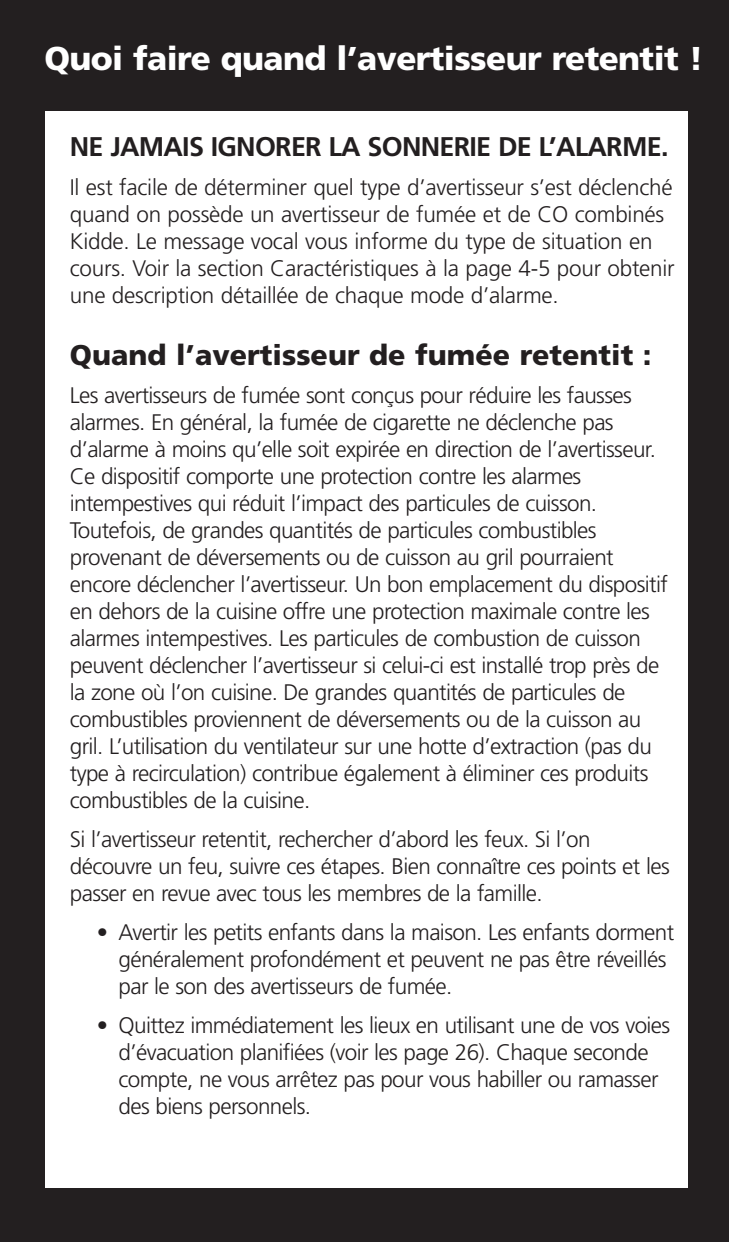
<style>
.page{position:relative;width:729px;height:1242px;background:#231f20}
.page>*{position:absolute;margin:0;border:0;box-sizing:border-box;transform-origin:0 0}
.t1{font:900 33px "Frutiger";letter-spacing:-.02em;color:#fff}
.t2{font:900 28.5px "Frutiger";color:#231f20}
.t3{font:700 27px "Frutiger";letter-spacing:-.03em;color:#231f20}
.t4{font:300 22.5px/27px "Frutiger";letter-spacing:-.03em;color:#231f20}
.t5{font:300 22.5px/27px "Frutiger";letter-spacing:-.01em;color:#231f20}
</style>
<div class="page">
<div style="left:45px;top:112px;width:642px;height:1076px;background:#fff"></div>
<h1 class="t1" style="left:44px;top:46px;width:660px">Quoi faire quand l’avertisseur retentit !</h1>
<p class="t3" style="left:70px;top:135px;width:600px">NE JAMAIS IGNORER LA SONNERIE DE L’ALARME.</p>
<p class="t5" style="left:70px;top:175px;width:606px">Il est facile de déterminer quel type d’avertisseur s’est déclenché quand on possède un avertisseur de fumée et de CO combinés Kidde. Le message vocal vous informe du type de situation en cours. Voir la section Caractéristiques à la page 4-5 pour obtenir une description détaillée de chaque mode d’alarme.</p>
<p class="t2" style="left:70px;top:344px;width:583px">Quand l’avertisseur de fumée retentit :</p>
<p class="t4" style="left:70px;top:383px;width:600px">Les avertisseurs de fumée sont conçus pour réduire les fausses alarmes. En général, la fumée de cigarette ne déclenche pas d’alarme à moins qu’elle soit expirée en direction de l’avertisseur.<br>Ce dispositif comporte une protection contre les alarmes intempestives qui réduit l’impact des particules de cuisson.<br>Toutefois, de grandes quantités de particules combustibles provenant de déversements ou de cuisson au gril pourraient encore déclencher l’avertisseur. Un bon emplacement du dispositif en dehors de la cuisine offre une protection maximale contre les alarmes intempestives. Les particules de combustion de cuisson peuvent déclencher l’avertisseur si celui-ci est installé trop près de la zone où l’on cuisine. De grandes quantités de particules de combustibles proviennent de déversements ou de la cuisson au gril. L’utilisation du ventilateur sur une hotte d’extraction (pas du type à recirculation) contribue également à éliminer ces produits combustibles de la cuisine.</p>
<p class="t4" style="left:70px;top:827px;width:601px">Si l’avertisseur retentit, rechercher d’abord les feux. Si l’on découvre un feu, suivre ces étapes. Bien connaître ces points et les passer en revue avec tous les membres de la famille.</p>
<p class="t4" style="left:119px;top:920px;width:557px;text-indent:-22px">• Avertir les petits enfants dans la maison. Les enfants dorment généralement profondément et peuvent ne pas être réveillés par le son des avertisseurs de fumée.</p>
<p class="t4" style="left:119px;top:1013px;width:553px;text-indent:-22px">• Quittez immédiatement les lieux en utilisant une de vos voies d’évacuation planifiées (voir les page 26). Chaque seconde compte, ne vous arrêtez pas pour vous habiller ou ramasser des biens personnels.</p>
</div>
